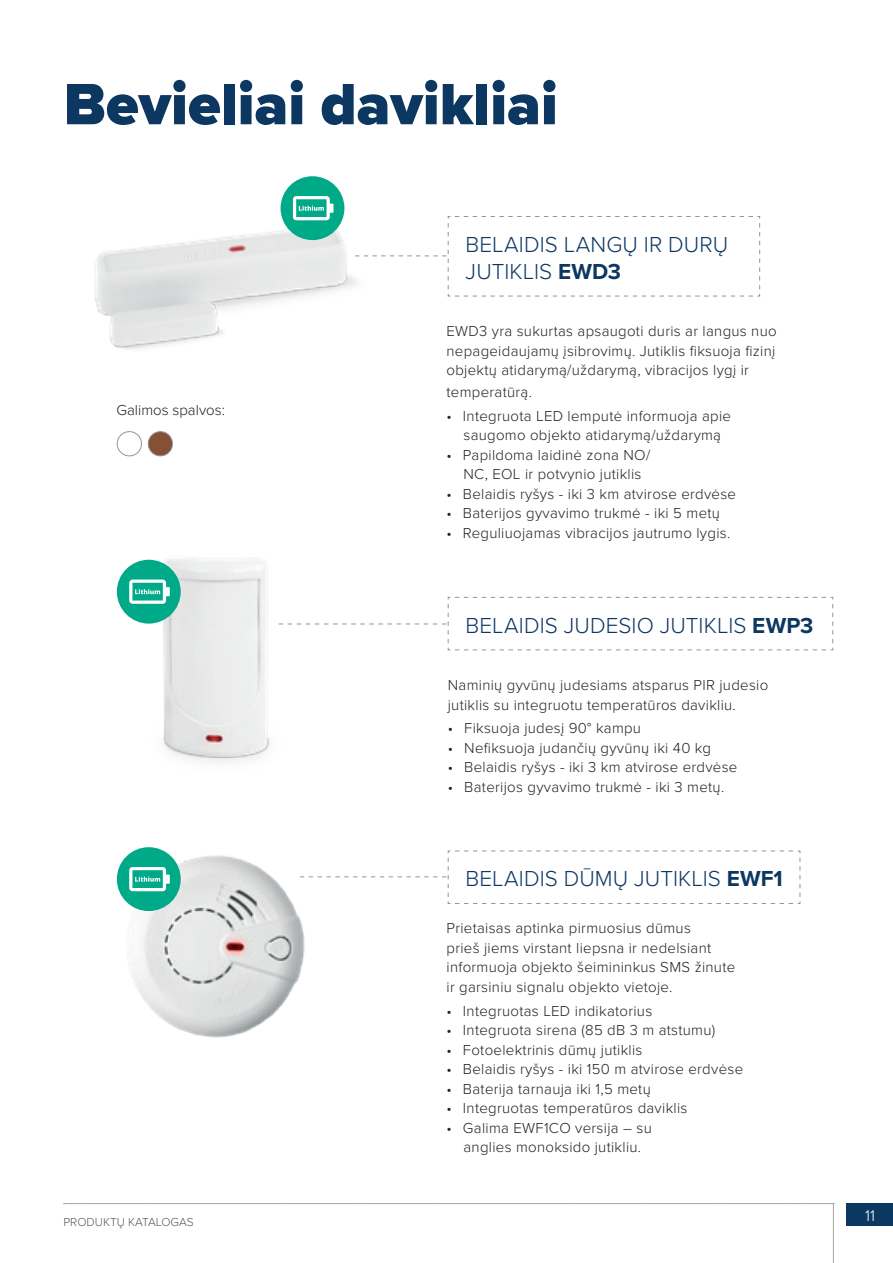
<style>
.page{position:relative;width:893px;height:1263px;background:#fff}
.page>*{position:absolute;margin:0;border:0;box-sizing:border-box;transform-origin:0 0}
.t1{font:900 60.45px "Proxima Nova";color:#0c3761}
.t2{font:300 22.5px/27px "Proxima Nova";letter-spacing:.005em;color:#0c3761}
.t3{font:300 15.9px "Proxima Nova";color:#fff}
.t4{font:300 15px/19.5px "Proxima Nova";letter-spacing:.02em;color:#231f20;text-align:center}
.t5{font:300 15px "Proxima Nova";color:#231f20}
.t6{font:300 12px "Proxima Nova";color:#57585a}
.s1{font-weight:700}
</style>
<div class="page">
<img style="left:94px;top:176px;width:261px;height:174px">
<img style="left:116px;top:847px;width:189px;height:191px">
<img style="left:116px;top:558px;width:163px;height:204px">
<svg style="left:355px;top:216px;width:405px;height:81px"></svg>
<svg style="left:279px;top:597px;width:554px;height:54px"></svg>
<svg style="left:300px;top:850px;width:501px;height:54px"></svg>
<div style="left:281px;top:176px;width:63px;height:64px;background:#00aa89;border-radius:50%"></div>
<svg style="left:293px;top:196px;width:40px;height:24px"></svg>
<div style="left:117px;top:560px;width:64px;height:64px;background:#00aa89;border-radius:50%"></div>
<svg style="left:129px;top:579px;width:41px;height:25px"></svg>
<div style="left:117px;top:847px;width:64px;height:64px;background:#00aa89;border-radius:50%"></div>
<svg style="left:129px;top:867px;width:41px;height:24px"></svg>
<div style="left:117px;top:431px;width:25px;height:25px;border:1px solid #939598;border-radius:50%"></div>
<div style="left:148px;top:432px;width:24px;height:24px;background:#865037;border-radius:50%"></div>
<div style="left:148px;top:431px;width:25px;height:25px;border:1px solid #939598;border-radius:50%"></div>
<svg style="left:64px;top:1203px;width:770px;height:60px"></svg>
<div style="left:846px;top:1203px;width:47px;height:22px;background:#0c3761"></div>
<h1 class="t1" style="left:64px;top:59px;width:496px">Bevieliai davikliai</h1>
<p class="t5" style="left:116px;top:399px;width:110px">Galimos spalvos:</p>
<p class="t6" style="left:63px;top:1213px;width:132px">PRODUKTŲ KATALOGAS</p>
<h2 class="t2" style="left:466px;top:229px;width:264px">BELAIDIS LANGŲ IR DURŲ<br>JUTIKLIS <span class="s1">EWD3</span></h2>
<p class="t4" style="left:446px;top:321px;width:332px;text-align:justify">EWD3 yra sukurtas apsaugoti duris ar langus nuo nepageidaujamų įsibrovimų. Jutiklis fiksuoja fizinį objektų atidarymą/uždarymą, vibracijos lygį ir</p>
<p class="t4" style="left:446px;top:381px;width:87px">temperatūrą.</p>
<p class="t4" style="left:446px;top:405px;width:286px">• Integruota LED lemputė informuoja apie saugomo objekto atidarymą/uždarymą</p>
<p class="t4" style="left:446px;top:444px;width:205px">• Papildoma laidinė zona NO/<br>NC, EOL ir potvynio jutiklis</p>
<p class="t4" style="left:446px;top:483px;width:291px">• Belaidis ryšys - iki 3 km atvirose erdvėse</p>
<p class="t4" style="left:446px;top:503px;width:275px">• Baterijos gyvavimo trukmė - iki 5 metų</p>
<p class="t4" style="left:446px;top:522px;width:285px">• Reguliuojamas vibracijos jautrumo lygis.</p>
<h2 class="t2" style="left:466px;top:610px;width:349px">BELAIDIS JUDESIO JUTIKLIS <span class="s1">EWP3</span></h2>
<p class="t4" style="left:448px;top:674px;width:322px;text-align:left">Naminių gyvūnų judesiams atsparus PIR judesio jutiklis su integruotu temperatūros davikliu.</p>
<p class="t4" style="left:448px;top:718px;width:195px">• Fiksuoja judesį 90° kampu</p>
<p class="t4" style="left:448px;top:737px;width:265px">• Nefiksuoja judančių gyvūnų iki 40 kg</p>
<p class="t4" style="left:448px;top:757px;width:291px">• Belaidis ryšys - iki 3 km atvirose erdvėse</p>
<p class="t4" style="left:448px;top:776px;width:278px">• Baterijos gyvavimo trukmė - iki 3 metų.</p>
<h2 class="t2" style="left:466px;top:864px;width:318px">BELAIDIS DŪMŲ JUTIKLIS <span class="s1">EWF1</span></h2>
<p class="t4" style="left:446px;top:918px;width:290px;text-align:left">Prietaisas aptinka pirmuosius dūmus<br>prieš jiems virstant liepsna ir nedelsiant informuoja objekto šeimininkus SMS žinute ir garsiniu signalu objekto vietoje.</p>
<p class="t4" style="left:446px;top:1000px;width:207px">• Integruotas LED indikatorius</p>
<p class="t4" style="left:446px;top:1019px;width:270px">• Integruota sirena (85 dB 3 m atstumu)</p>
<p class="t4" style="left:446px;top:1039px;width:197px">• Fotoelektrinis dūmų jutiklis</p>
<p class="t4" style="left:446px;top:1058px;width:298px">• Belaidis ryšys - iki 150 m atvirose erdvėse</p>
<p class="t4" style="left:446px;top:1078px;width:206px">• Baterija tarnauja iki 1,5 metų</p>
<p class="t4" style="left:446px;top:1097px;width:242px">• Integruotas temperatūros daviklis</p>
<p class="t4" style="left:446px;top:1117px;width:207px">• Galima EWF1CO versija – su anglies monoksido jutikliu.</p>
<p class="t3" style="left:865px;top:1204px;width:11px">11</p>
</div>
